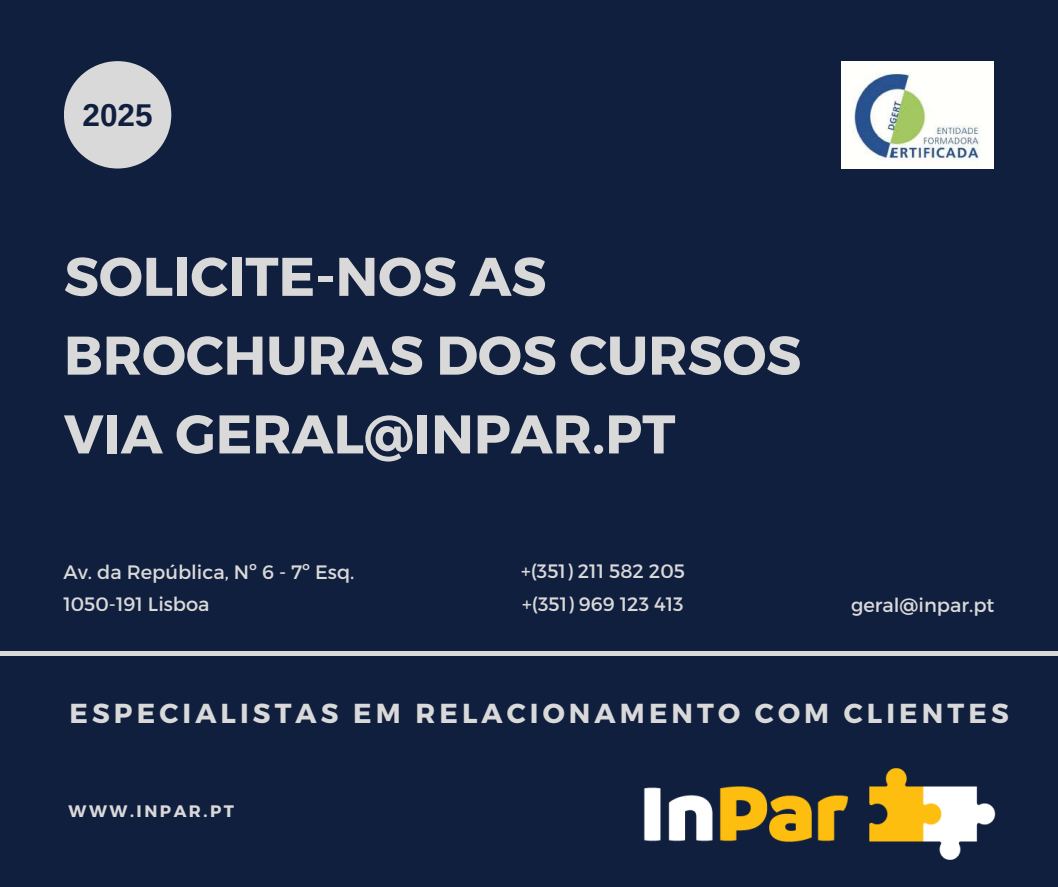
<style>
.page{position:relative;width:1058px;height:887px;background:#fff}
.page>*{position:absolute;margin:0;border:0;box-sizing:border-box;transform-origin:0 0}
.t1{font:700 54.3px/78.8px "Montserrat";color:#d9d9d9}
.t2{font:700 31.5px "Arimo";color:#111f3e}
.t3{font:700 27.45px "Montserrat";letter-spacing:.15em;color:#d9d9d9}
.t4{font:19.35px/32.7px "Montserrat";color:#d9d9d9}
.t5{font:700 16.65px "Montserrat";letter-spacing:.15em;color:#d9d9d9}
</style>
<div class="page">
<div style="left:0;top:0;width:1058px;height:886px;background:#111f3e"></div>
<hr style="left:0;top:651px;width:1058px;height:4px;background:#d9d9d9">
<img style="left:841px;top:61px;width:152px;height:107px">
<svg style="left:64px;top:61px;width:107px;height:107px"></svg>
<img style="left:643px;top:768px;width:353px;height:92px">
<h2 class="t2" style="left:83px;top:97px;width:72px">2025</h2>
<h1 class="t1" style="left:64px;top:234px;width:739px">SOLICITE-NOS AS<br>BROCHURAS DOS CURSOS<br>VIA GERAL@INPAR.PT</h1>
<p class="t4" style="left:63px;top:554px;width:292px">Av. da República, Nº 6 - 7º Esq.<br>1050-191 Lisboa</p>
<p class="t4" style="left:521px;top:554px;width:165px">+(351) 211 582 205 +(351) 969 123 413</p>
<p class="t4" style="left:851px;top:587px;width:145px">geral@inpar.pt</p>
<h3 class="t3" style="left:70px;top:695px;width:940px">ESPECIALISTAS EM RELACIONAMENTO COM CLIENTES</h3>
<p class="t5" style="left:69px;top:800px;width:167px">WWW.INPAR.PT</p>
</div>
